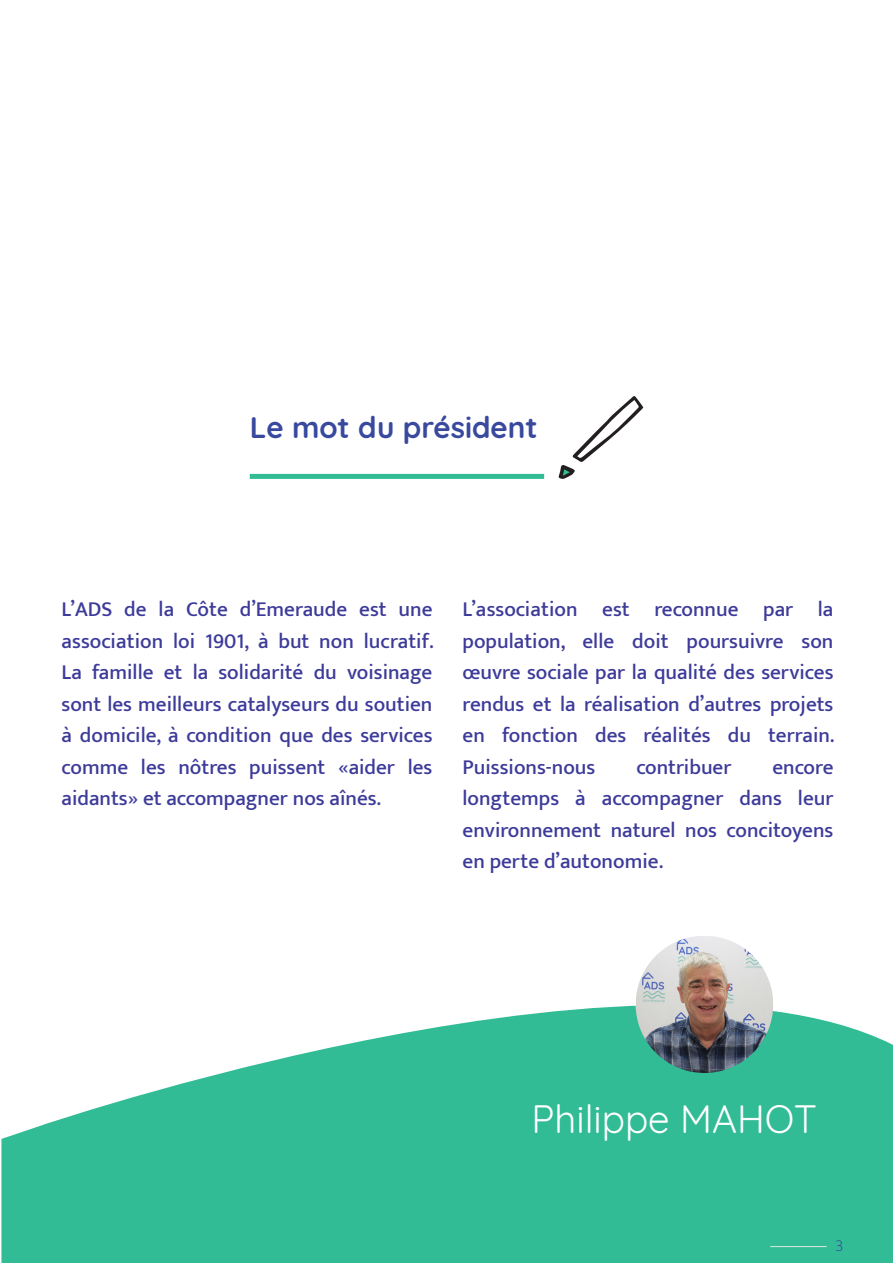
<style>
.page{position:relative;width:893px;height:1263px;background:#fff}
.page>*{position:absolute;margin:0;border:0;box-sizing:border-box;transform-origin:0 0}
.t1{font:38.55px "Quicksand";color:#fff}
.titre_moyen{font:700 29.7px "Quicksand";color:#38499e}
.Phrases_importantes{font:500 21.15px/31.5px "Mukta Vaani";color:#3d3b99;text-align:justify}
.t2{font:200 16.5px "Mukta Vaani";color:#38499e}
</style>
<div class="page">
<svg style="left:1px;top:1009px;width:892px;height:254px;fill:#31bc96"></svg>
<hr style="left:770px;top:1246px;width:57px;height:1px;background:#e2e7e0">
<div style="left:250px;top:474px;width:294px;height:5px;background:#31bc96"></div>
<svg style="left:558px;top:396px;width:85px;height:83px"></svg>
<img style="left:573px;top:936px;width:285px;height:151px">
<p class="titre_moyen" style="left:250px;top:402px;width:289px">Le mot du président</p>
<p class="Phrases_importantes" style="left:62px;top:596px;width:374px">L’ADS de la Côte d’Emeraude est une association loi 1901, à but non lucratif.<br>La famille et la solidarité du voisinage sont les meilleurs catalyseurs du soutien à domicile, à condition que des services comme les nôtres puissent «aider les aidants» et accompagner nos aînés.</p>
<p class="Phrases_importantes" style="left:463px;top:596px;width:374px">L’association est reconnue par la population, elle doit poursuivre son œuvre sociale par la qualité des services rendus et la réalisation d’autres projets en fonction des réalités du terrain.<br>Puissions-nous</p>
<p class="Phrases_importantes" style="left:636px;top:753px;width:97px">contribuer</p>
<p class="Phrases_importantes" style="left:463px;top:753px;width:372px;text-indent:310px">encore longtemps à accompagner dans leur environnement naturel nos concitoyens en perte d’autonomie.</p>
<p class="t1" style="left:531px;top:1089px;width:287px">Philippe MAHOT</p>
<p class="t2" style="left:836px;top:1235px;width:10px">3</p>
</div>
